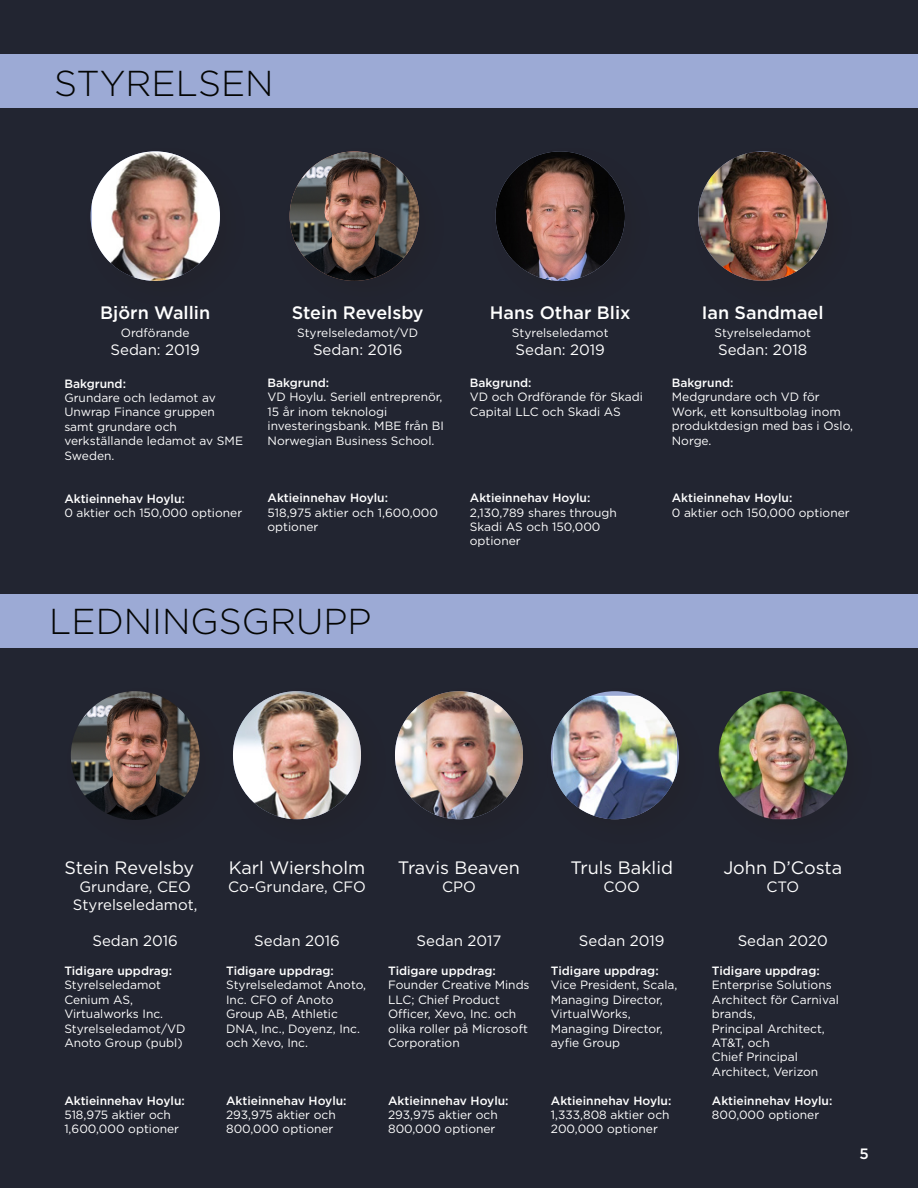
<style>
.page{position:relative;width:918px;height:1188px;background:#222531}
.page>*{position:absolute;margin:0;border:0;box-sizing:border-box;transform-origin:0 0}
.t1{font:300 36px "Gotham";color:#040503}
.t2{font:18px "Gotham";color:#fff}
.t3{font:500 18px "Gotham";color:#fff}
.t4{font:15px "Gotham";color:#fff}
.t5{font:500 15px "Gotham";color:#fff}
.t6{font:12px/14.4px "Gotham";color:#fff}
.t7{font:500 12px "Gotham";color:#fff}
.s1{font-weight:500}
</style>
<div class="page">
<div style="left:0;top:54px;width:918px;height:53px;background:#9caad5"></div>
<img style="left:92px;top:151px;width:128px;height:130px">
<img style="left:698px;top:152px;width:129px;height:129px">
<div style="left:0;top:594px;width:918px;height:53px;background:#9caad5"></div>
<img style="left:233px;top:691px;width:128px;height:128px;border-radius:64px">
<img style="left:395px;top:691px;width:128px;height:128px;border-radius:64px">
<img style="left:553px;top:695px;width:125px;height:124px">
<img style="left:719px;top:691px;width:128px;height:128px">
<img style="left:71px;top:691px;width:129px;height:129px;border-radius:64px">
<img style="left:290px;top:152px;width:129px;height:129px">
<img style="left:496px;top:151px;width:129px;height:130px;border-radius:65px">
<p class="t1" style="left:54px;top:60px;width:221px">STYRELSEN</p>
<p class="t3" style="left:100px;top:301px;width:111px">Björn Wallin</p>
<p class="t6" style="left:121px;top:326px;width:70px">Ordförande</p>
<p class="t4" style="left:111px;top:340px;width:91px">Sedan: 2019</p>
<p class="t7" style="left:64px;top:376px;width:63px">Bakgrund:</p>
<p class="t6" style="left:64px;top:390px;width:180px">Grundare och ledamot av<br>Unwrap Finance gruppen samt grundare och verkställande ledamot av SME<br>Sweden.</p>
<p class="t6" style="left:64px;top:491px;width:179px"><span class="s1">Aktieinnehav Hoylu:<br></span>0 aktier och 150,000 optioner</p>
<p class="t3" style="left:292px;top:301px;width:133px">Stein Revelsby</p>
<p class="t6" style="left:297px;top:325px;width:123px">Styrelseledamot/VD</p>
<p class="t4" style="left:313px;top:340px;width:91px">Sedan: 2016</p>
<p class="t6" style="left:268px;top:375px;width:178px"><span class="s1">Bakgrund:<br></span>VD Hoylu. Seriell entreprenör,<br>15 år inom teknologi investeringsbank. MBE från BI<br>Norwegian Business School.</p>
<p class="t6" style="left:268px;top:491px;width:172px"><span class="s1">Aktieinnehav Hoylu:<br></span>518,975 aktier och 1,600,000 optioner</p>
<p class="t1" style="left:49px;top:599px;width:324px">LEDNINGSGRUPP</p>
<p class="t3" style="left:490px;top:301px;width:142px">Hans Othar Blix</p>
<p class="t6" style="left:512px;top:325px;width:98px">Styrelseledamot</p>
<p class="t4" style="left:516px;top:340px;width:91px">Sedan: 2019</p>
<p class="t7" style="left:470px;top:375px;width:63px">Bakgrund:</p>
<p class="t6" style="left:470px;top:390px;width:174px">VD och Ordförande för Skadi<br>Capital LLC och Skadi AS</p>
<p class="t7" style="left:470px;top:490px;width:122px">Aktieinnehav Hoylu:</p>
<p class="t6" style="left:470px;top:505px;width:149px">2,130,789 shares through<br>Skadi AS och 150,000 optioner</p>
<p class="t3" style="left:702px;top:301px;width:123px">Ian Sandmael</p>
<p class="t6" style="left:714px;top:325px;width:98px">Styrelseledamot</p>
<p class="t4" style="left:718px;top:340px;width:91px">Sedan: 2018</p>
<p class="t6" style="left:672px;top:375px;width:183px"><span class="s1">Bakgrund:<br></span>Medgrundare och VD för<br>Work, ett konsultbolag inom produktdesign med bas i Oslo,<br>Norge.</p>
<p class="t6" style="left:672px;top:491px;width:179px"><span class="s1">Aktieinnehav Hoylu:<br></span>0 aktier och 150,000 optioner</p>
<p class="t2" style="left:64px;top:856px;width:131px">Stein Revelsby</p>
<p class="t4" style="left:79px;top:877px;width:113px">Grundare, CEO</p>
<p class="t4" style="left:73px;top:895px;width:126px">Styrelseledamot,</p>
<p class="t4" style="left:92px;top:931px;width:87px">Sedan 2016</p>
<p class="t6" style="left:64px;top:963px;width:123px"><span class="s1">Tidigare uppdrag:<br></span>Styrelseledamot<br>Cenium AS,<br>Virtualworks Inc.<br>Styrelseledamot/VD<br>Anoto Group (publ)</p>
<p class="t7" style="left:64px;top:1092px;width:122px">Aktieinnehav Hoylu:</p>
<p class="t6" style="left:64px;top:1107px;width:116px">518,975 aktier och<br>1,600,000 optioner</p>
<p class="t2" style="left:229px;top:856px;width:138px">Karl Wiersholm</p>
<p class="t4" style="left:228px;top:877px;width:139px">Co-Grundare, CFO</p>
<p class="t2" style="left:398px;top:856px;width:124px">Travis Beaven</p>
<p class="t4" style="left:442px;top:877px;width:35px">CPO</p>
<p class="t2" style="left:570px;top:856px;width:104px">Truls Baklid</p>
<p class="t4" style="left:604px;top:877px;width:38px">COO</p>
<p class="t4" style="left:254px;top:931px;width:87px">Sedan 2016</p>
<p class="t7" style="left:226px;top:963px;width:109px">Tidigare uppdrag:</p>
<p class="t6" style="left:226px;top:978px;width:142px">Styrelseledamot Anoto,<br>Inc. CFO of Anoto<br>Group AB, Athletic<br>DNA, Inc., Doyenz, Inc. och Xevo, Inc.</p>
<p class="t4" style="left:417px;top:931px;width:86px">Sedan 2017</p>
<p class="t7" style="left:388px;top:963px;width:109px">Tidigare uppdrag:</p>
<p class="t6" style="left:388px;top:978px;width:143px">Founder Creative Minds<br>LLC; Chief Product<br>Officer, Xevo, Inc. och olika roller på Microsoft<br>Corporation</p>
<p class="t4" style="left:579px;top:931px;width:87px">Sedan 2019</p>
<p class="t7" style="left:551px;top:963px;width:109px">Tidigare uppdrag:</p>
<p class="t6" style="left:551px;top:978px;width:128px">Vice President, Scala,<br>Managing Director,<br>VirtualWorks,</p>
<p class="t6" style="left:551px;top:1021px;width:114px">Managing Director, ayfie Group</p>
<p class="t7" style="left:226px;top:1092px;width:122px">Aktieinnehav Hoylu:</p>
<p class="t6" style="left:226px;top:1107px;width:111px">293,975 aktier och<br>800,000 optioner</p>
<p class="t7" style="left:388px;top:1092px;width:122px">Aktieinnehav Hoylu:</p>
<p class="t6" style="left:388px;top:1107px;width:111px">293,975 aktier och<br>800,000 optioner</p>
<p class="t7" style="left:551px;top:1092px;width:122px">Aktieinnehav Hoylu:</p>
<p class="t6" style="left:551px;top:1107px;width:120px">1,333,808 aktier och<br>200,000 optioner</p>
<p class="t2" style="left:723px;top:856px;width:120px">John D’Costa</p>
<p class="t4" style="left:766px;top:877px;width:34px">CTO</p>
<p class="t4" style="left:738px;top:931px;width:92px">Sedan 2020</p>
<p class="t7" style="left:712px;top:963px;width:109px">Tidigare uppdrag:</p>
<p class="t6" style="left:712px;top:978px;width:129px">Enterprise Solutions<br>Architect för Carnival brands,</p>
<p class="t6" style="left:712px;top:1021px;width:114px">Principal Architect,<br>AT&amp;T, och</p>
<p class="t6" style="left:712px;top:1050px;width:108px">Chief Principal<br>Architect, Verizon</p>
<p class="t7" style="left:712px;top:1092px;width:122px">Aktieinnehav Hoylu:</p>
<p class="t6" style="left:712px;top:1107px;width:109px">800,000 optioner</p>
<p class="t5" style="left:860px;top:1144px;width:11px">5</p>
</div>
